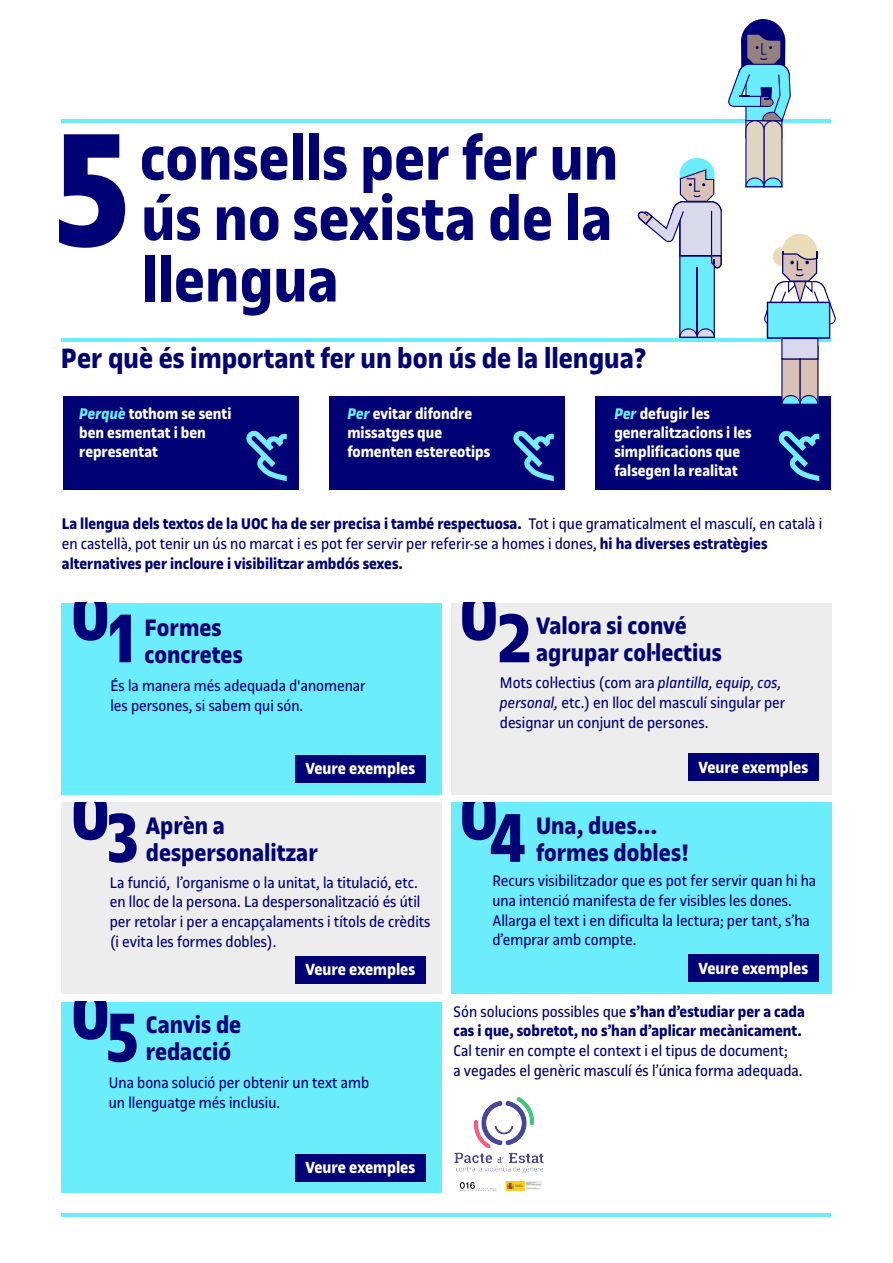
<style>
.page{position:relative;width:893px;height:1263px;background:#fff}
.page>*{position:absolute;margin:0;border:0;box-sizing:border-box;transform-origin:0 0}
.t1{font:700 172.2px "UOC Sans";color:#000174}
.t2{font:700 73.8px "UOC Sans";color:#000174}
.t3{font:700 65.7px/60.9px "UOC Sans";color:#000174;text-align:justify}
.t4{font:700 30px "UOC Sans";color:#000174}
.t5{font:700 25.5px/27px "UOC Sans";color:#000174}
.t6{font:700 17.4px "UOC Sans";color:#fff}
.t7{font:16.5px/19.8px "UOC Sans";color:#000174}
.t8{font:700 16.5px/19.8px "UOC Sans";color:#000174}
.t9{font:700 16.5px/18.9px "UOC Sans";color:#fff}
.s1{font-style:italic;color:#6cedfd}
.s2{font-weight:400}
.s3{font-style:italic}
</style>
<div class="page">
<div style="left:62px;top:603px;width:380px;height:192px;background:#6cedfd"></div>
<div style="left:451px;top:603px;width:380px;height:192px;background:#ededed"></div>
<hr style="left:62px;top:120px;width:769px;height:3px;background:#6cedfc">
<hr style="left:62px;top:339px;width:769px;height:3px;background:#6cedfc">
<hr style="left:62px;top:1213px;width:769px;height:3px;background:#6cedfc">
<svg style="left:728px;top:19px;width:63px;height:168px"></svg>
<svg style="left:637px;top:158px;width:85px;height:180px"></svg>
<div style="left:62px;top:802px;width:380px;height:192px;background:#ededed"></div>
<div style="left:451px;top:802px;width:380px;height:192px;background:#6cedfc"></div>
<div style="left:62px;top:1002px;width:380px;height:191px;background:#6cedfc"></div>
<div style="left:63px;top:396px;width:236px;height:94px;background:#000174"></div>
<div style="left:329px;top:396px;width:236px;height:94px;background:#000174"></div>
<div style="left:595px;top:396px;width:236px;height:94px;background:#000174"></div>
<div style="left:688px;top:753px;width:131px;height:28px;background:#000174"></div>
<svg style="left:246px;top:430px;width:41px;height:51px"></svg>
<svg style="left:513px;top:430px;width:41px;height:51px"></svg>
<svg style="left:779px;top:430px;width:40px;height:51px"></svg>
<svg style="left:764px;top:234px;width:72px;height:171px"></svg>
<hr style="left:785px;top:281px;width:30px;height:1px;background:#000074">
<img style="left:455px;top:1098px;width:89px;height:93px">
<div style="left:295px;top:755px;width:131px;height:27px;background:#000174"></div>
<div style="left:688px;top:954px;width:131px;height:28px;background:#000174"></div>
<div style="left:295px;top:956px;width:131px;height:27px;background:#000174"></div>
<div style="left:295px;top:1154px;width:131px;height:27px;background:#000174"></div>
<h1 class="t1" style="left:55px;top:92px;width:77px">5</h1>
<h3 class="t3" style="left:140px;top:128px;width:480px">consells per fer un ús no sexista de la llengua</h3>
<h3 class="t4" style="left:61px;top:341px;width:587px">Per què és important fer un bon ús de la llengua?</h3>
<p class="t9" style="left:79px;top:404px;width:154px"><span class="s1">Perquè</span> tothom se senti ben esmentat i ben representat</p>
<p class="t9" style="left:347px;top:404px;width:144px"><span class="s1">Per</span> evitar difondre missatges que fomenten estereotips</p>
<p class="t9" style="left:614px;top:404px;width:139px"><span class="s1">Per</span> defugir les generalitzacions i les simplificacions que falsegen la realitat</p>
<p class="t8" style="left:62px;top:514px;width:762px">La llengua dels textos de la UOC ha de ser precisa i també respectuosa. <span class="s2">Tot i que gramaticalment el masculí, en català i en castellà, pot tenir un ús no marcat i es pot fer servir per referir-se a homes i dones,</span> hi ha diverses estratègies alternatives per incloure i visibilitzar ambdós sexes.</p>
<h2 class="t2" style="left:70px;top:585px;width:67px">10</h2>
<h3 class="t5" style="left:145px;top:614px;width:100px">Formes concretes</h3>
<p class="t7" style="left:110px;top:676px;width:257px">És la manera més adequada d'anomenar les persones, si sabem qui són.</p>
<p class="t6" style="left:306px;top:758px;width:111px">Veure exemples</p>
<h2 class="t2" style="left:71px;top:785px;width:70px">30</h2>
<h3 class="t5" style="left:146px;top:813px;width:174px">Aprèn a despersonalitzar</h3>
<p class="t7" style="left:110px;top:872px;width:322px">La funció, l’organisme o la unitat, la titulació, etc. en lloc de la persona. La despersonalització és útil per retolar i per a encapçalaments i títols de crèdits (i evita les formes dobles).</p>
<h2 class="t2" style="left:459px;top:585px;width:75px">20</h2>
<h3 class="t5" style="left:536px;top:613px;width:187px">Valora si convé agrupar coŀectius</h3>
<p class="t7" style="left:500px;top:673px;width:287px">Mots coŀectius (com ara <span class="s3">plantilla, equip, cos, personal,</span> etc.) en lloc del masculí singular per designar un conjunt de persones.</p>
<p class="t6" style="left:698px;top:757px;width:111px">Veure exemples</p>
<h2 class="t2" style="left:459px;top:785px;width:69px">40</h2>
<h3 class="t5" style="left:536px;top:813px;width:155px">Una, dues... formes dobles!</h3>
<p class="t7" style="left:492px;top:871px;width:325px">Recurs visibilitzador que es pot fer servir quan hi ha una intenció manifesta de fer visibles les dones.<br>Allarga el text i en dificulta la lectura; per tant, s’ha d’emprar amb compte.</p>
<p class="t6" style="left:306px;top:959px;width:111px">Veure exemples</p>
<p class="t6" style="left:698px;top:958px;width:111px">Veure exemples</p>
<h2 class="t2" style="left:71px;top:984px;width:70px">50</h2>
<h3 class="t5" style="left:146px;top:1012px;width:97px">Canvis de redacció</h3>
<p class="t7" style="left:109px;top:1073px;width:262px">Una bona solució per obtenir un text amb un llenguatge més inclusiu.</p>
<p class="t6" style="left:306px;top:1157px;width:111px">Veure exemples</p>
<p class="t8" style="left:453px;top:1001px;width:353px"><span class="s2">Són solucions possibles que</span> s’han d’estudiar per a cada cas i que, sobretot, no s’han d’aplicar mecànicament.</p>
<p class="t7" style="left:453px;top:1041px;width:351px">Cal tenir en compte el context i el tipus de document;<br>a vegades el genèric masculí és l’única forma adequada.</p>
</div>
